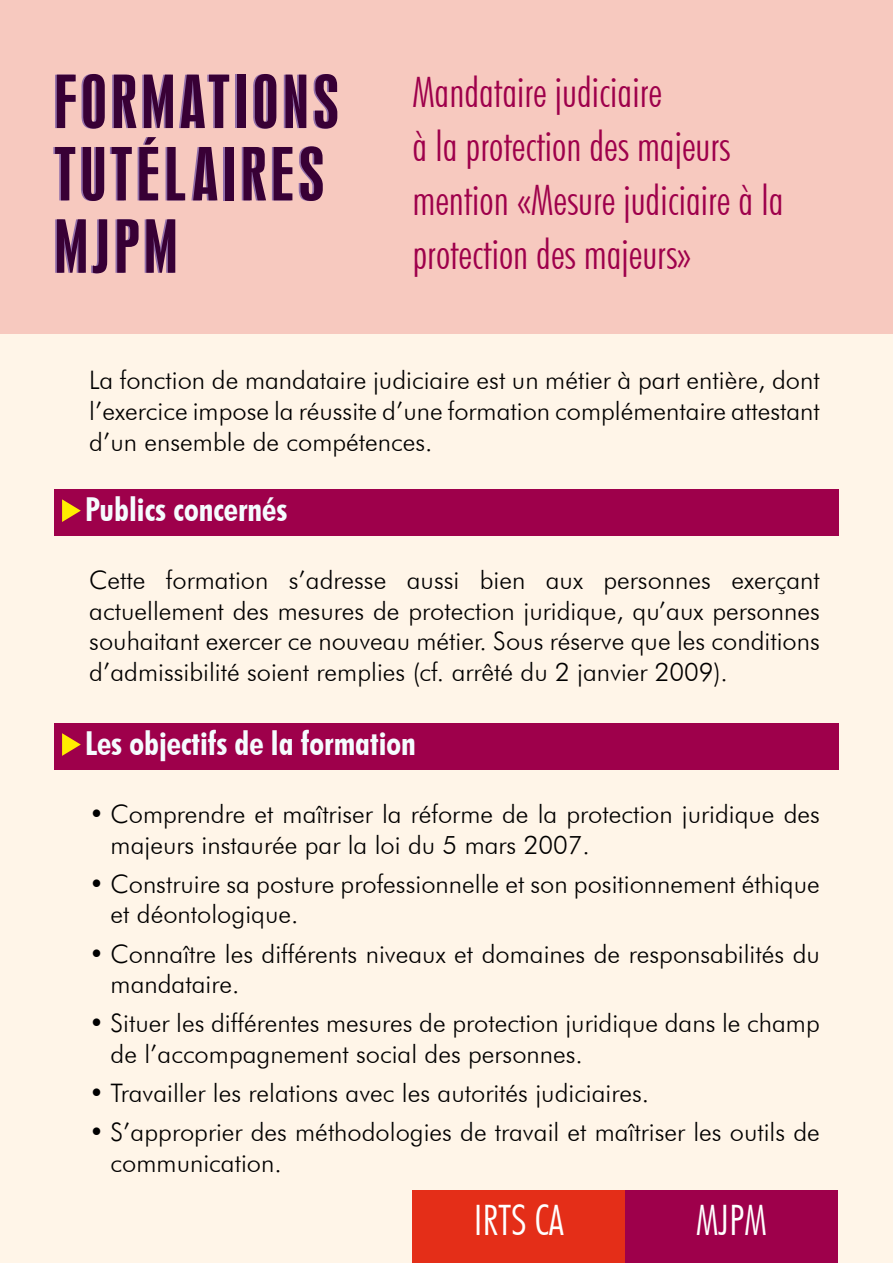
<style>
.page{position:relative;width:893px;height:1263px;background:#fff5e8}
.page>*{position:absolute;margin:0;border:0;box-sizing:border-box;transform-origin:0 0}
.t1{font:68.25px/72.3px "Swiss 924 BT Regular B";letter-spacing:.07em;color:#380035}
.t2{font:300 condensed 42px/54px "Futura BT";color:#9e004b}
.t3{font:300 condensed 42px "Futura BT";color:#fff}
.t4{font:700 condensed 33px "Futura BT";color:#f5fbfe}
.t5{font:300 25.5px/30.6px "Futura BT";color:#000}
</style>
<div class="page">
<div style="left:0;top:0;width:893px;height:334px;background:#f7c9bf"></div>
<div style="left:625px;top:1191px;width:213px;height:54px;background:#9e004b"></div>
<div style="left:412px;top:1191px;width:213px;height:54px;background:#e42e18"></div>
<div style="left:625px;top:1203px;width:213px;height:60px;background:#9e004b"></div>
<div style="left:412px;top:1203px;width:213px;height:60px;background:#e42e18"></div>
<div style="left:54px;top:489px;width:785px;height:47px;background:#9e004b"></div>
<div style="left:54px;top:723px;width:785px;height:47px;background:#9e004b"></div>
<svg style="left:62px;top:499px;width:19px;height:23px"></svg>
<svg style="left:62px;top:733px;width:19px;height:23px"></svg>
<h1 class="t1" style="left:55px;top:66px;width:286px">FORMATIONS<br>TUTÉLAIRES<br>MJPM</h1>
<h2 class="t2" style="left:412px;top:65px;width:373px">Mandataire judiciaire<br>à la protection des majeurs mention «Mesure judiciaire à la protection des majeurs»</h2>
<p class="t5" style="left:89px;top:365px;width:732px;text-align:justify">La fonction de mandataire judiciaire est un métier à part entière, dont l’exercice impose la réussite d’une formation complémentaire attestant d’un ensemble de compétences.</p>
<p class="t4" style="left:85px;top:489px;width:204px">Publics concernés</p>
<p class="t5" style="left:89px;top:565px;width:732px;text-align:justify">Cette formation s’adresse aussi bien aux personnes exerçant actuellement des mesures de protection juridique, qu’aux personnes souhaitant exercer ce nouveau métier. Sous réserve que les conditions d’admissibilité soient remplies (cf. arrêté du 2 janvier 2009).</p>
<p class="t4" style="left:85px;top:723px;width:332px">Les objectifs de la formation</p>
<p class="t5" style="left:111px;top:798px;width:711px;text-indent:-21px">• Comprendre et maîtriser la réforme de la protection juridique des majeurs instaurée par la loi du 5 mars 2007.</p>
<p class="t5" style="left:111px;top:868px;width:711px;text-indent:-21px">• Construire sa posture professionnelle et son positionnement éthique et déontologique.</p>
<p class="t5" style="left:111px;top:938px;width:711px;text-indent:-21px">• Connaître les différents niveaux et domaines de responsabilités du mandataire.</p>
<p class="t5" style="left:111px;top:1008px;width:711px;text-indent:-21px">• Situer les différentes mesures de protection juridique dans le champ de l’accompagnement social des personnes.</p>
<p class="t5" style="left:89px;top:1077px;width:561px">• Travailler les relations avec les autorités judiciaires.</p>
<p class="t5" style="left:111px;top:1116px;width:711px;text-indent:-21px">• S’approprier des méthodologies de travail et maîtriser les outils de communication.</p>
<h2 class="t3" style="left:474px;top:1195px;width:92px">IRTS CA</h2>
<h2 class="t3" style="left:696px;top:1195px;width:72px">MJPM</h2>
</div>
